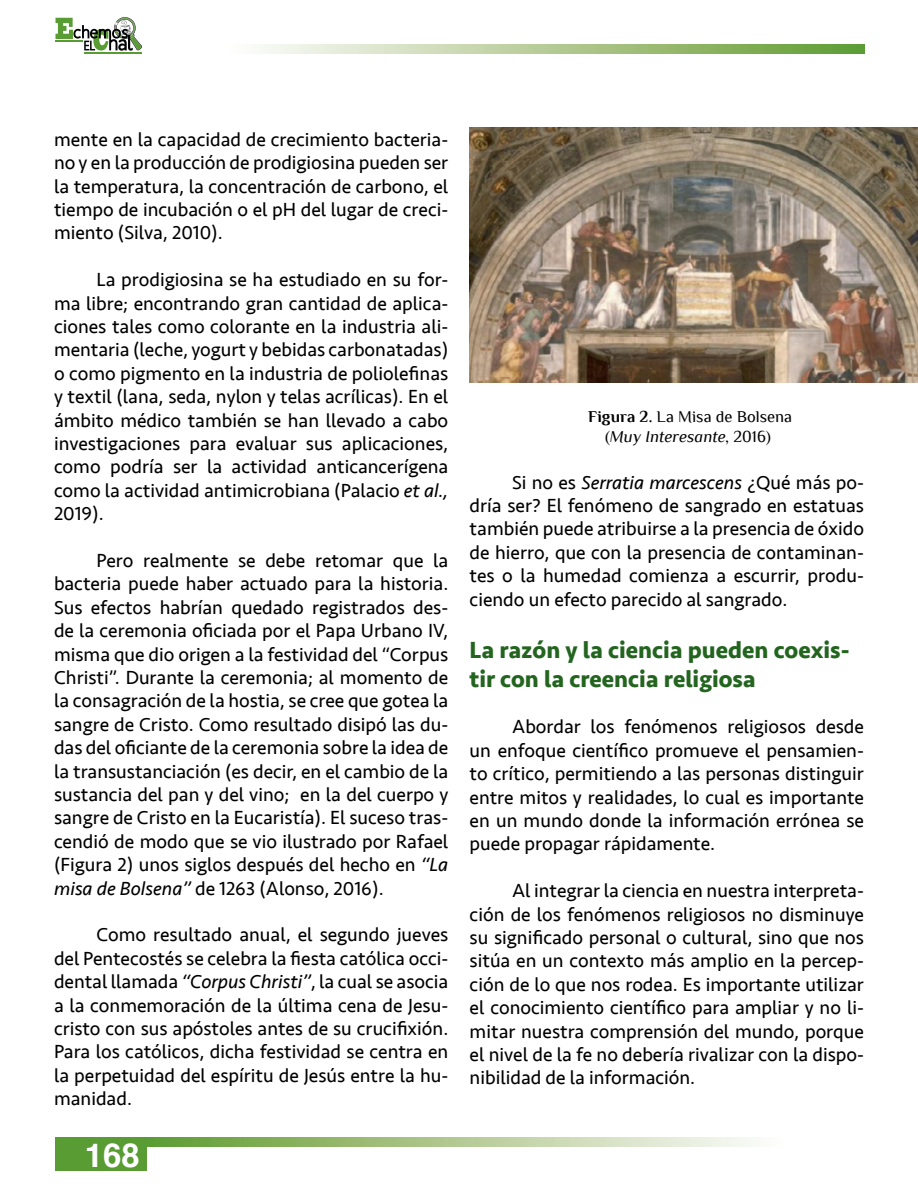
<style>
.page{position:relative;width:918px;height:1188px;background:#fff}
.page>*{position:absolute;margin:0;border:0;box-sizing:border-box;transform-origin:0 0}
.t1{font:700 33px "Helvetica";color:#fff}
.Subtítulo{font:700 24px/28.8px "Seravek";color:#23641f}
.t2{font:19.5px/23.4px "Seravek";color:#000;text-align:justify}
.t3{font:16.5px "Philosopher";letter-spacing:.005em;color:#000}
.t4{font:italic 16.5px "Philosopher";letter-spacing:-.005em;color:#000}
.s1{font-style:italic}
.s2{font-weight:700}
.s3{font-style:normal}
</style>
<div class="page">
<div style="left:56px;top:1137px;width:91px;height:34px;background:#589c33"></div>
<svg style="left:147px;top:1137px;width:605px;height:9px;background:#aec991"></svg>
<svg style="left:261px;top:44px;width:603px;height:9px;background:#aec991"></svg>
<hr style="left:84px;top:52px;width:58px;height:1px;background:#589c33">
<svg style="left:56px;top:17px;width:86px;height:34px"></svg>
<img style="left:470px;top:128px;width:448px;height:255px">
<p class="t2" style="left:54px;top:127px;width:396px">mente en la capacidad de crecimiento bacteria&shy;no y en la producción de prodigiosina pueden ser la temperatura, la concentración de carbono, el tiempo de incubación o el pH del lugar de creci&shy;miento (Silva, 2010).</p>
<p class="t2" style="left:54px;top:268px;width:396px;text-indent:43px">La prodigiosina se ha estudiado en su for&shy;ma libre; encontrando gran cantidad de aplica&shy;ciones tales como colorante en la industria ali&shy;mentaria (leche, yogurt y bebidas carbonatadas) o como pigmento en la industria de poliolefinas y textil (lana, seda, nylon y telas acrílicas). En el ámbito médico también se han llevado a cabo investigaciones para evaluar sus aplicaciones, como podría ser la actividad anticancerígena como la actividad antimicrobiana (Palacio <span class="s1">et al., </span>2019).</p>
<p class="t2" style="left:54px;top:549px;width:396px;text-indent:43px">Pero realmente se debe retomar que la bacteria puede haber actuado para la historia.<br>Sus efectos habrían quedado registrados des&shy;de la ceremonia oficiada por el Papa Urbano IV, misma que dio origen a la festividad del “Corpus Christi”. Durante la ceremonia; al momento de la consagración de la hostia, se cree que gotea la sangre de Cristo. Como resultado disipó las du&shy;das del oficiante de la ceremonia sobre la idea de la transustanciación (es decir, en el cambio de la sustancia del pan y del vino; en la del cuerpo y sangre de Cristo en la Eucaristía). El suceso tras&shy;cendió de modo que se vio ilustrado por Rafael (Figura 2) unos siglos después del hecho en <span class="s1">“La misa de Bolsena”</span> de 1263 (Alonso, 2016).</p>
<p class="t2" style="left:54px;top:923px;width:396px;text-indent:43px">Como resultado anual, el segundo jueves del Pentecostés se celebra la fiesta católica occi&shy;dental llamada <span class="s1">“Corpus Christi”</span>, la cual se asocia a la conmemoración de la última cena de Jesu&shy;cristo con sus apóstoles antes de su crucifixión.<br>Para los católicos, dicha festividad se centra en la perpetuidad del espíritu de Jesús entre la hu&shy;manidad.</p>
<h1 class="t1" style="left:85px;top:1129px;width:57px">168</h1>
<p class="t3" style="left:588px;top:408px;width:206px"><span class="s2">Figura 2.</span> La Misa de Bolsena</p>
<p class="t4" style="left:605px;top:428px;width:167px"><span class="s3">(</span>Muy Interesante<span class="s3">, 2016)</span></p>
<p class="t2" style="left:470px;top:470px;width:396px;text-indent:43px">Si no es <span class="s1">Serratia marcescens</span> ¿Qué más po&shy;dría ser? El fenómeno de sangrado en estatuas también puede atribuirse a la presencia de óxido de hierro, que con la presencia de contaminan&shy;tes o la humedad comienza a escurrir, produ&shy;ciendo un efecto parecido al sangrado.</p>
<p class="Subtítulo" style="left:470px;top:635px;width:382px">La razón y la ciencia pueden coexis&shy;tir con la creencia religiosa</p>
<p class="t2" style="left:470px;top:715px;width:396px;text-indent:43px">Abordar los fenómenos religiosos desde un enfoque científico promueve el pensamien&shy;to crítico, permitiendo a las personas distinguir entre mitos y realidades, lo cual es importante en un mundo donde la información errónea se puede propagar rápidamente.</p>
<p class="t2" style="left:470px;top:879px;width:396px;text-indent:43px">Al integrar la ciencia en nuestra interpreta&shy;ción de los fenómenos religiosos no disminuye su significado personal o cultural, sino que nos sitúa en un contexto más amplio en la percep&shy;ción de lo que nos rodea. Es importante utilizar el conocimiento científico para ampliar y no li&shy;mitar nuestra comprensión del mundo, porque el nivel de la fe no debería rivalizar con la dispo&shy;nibilidad de la información.</p>
</div>
